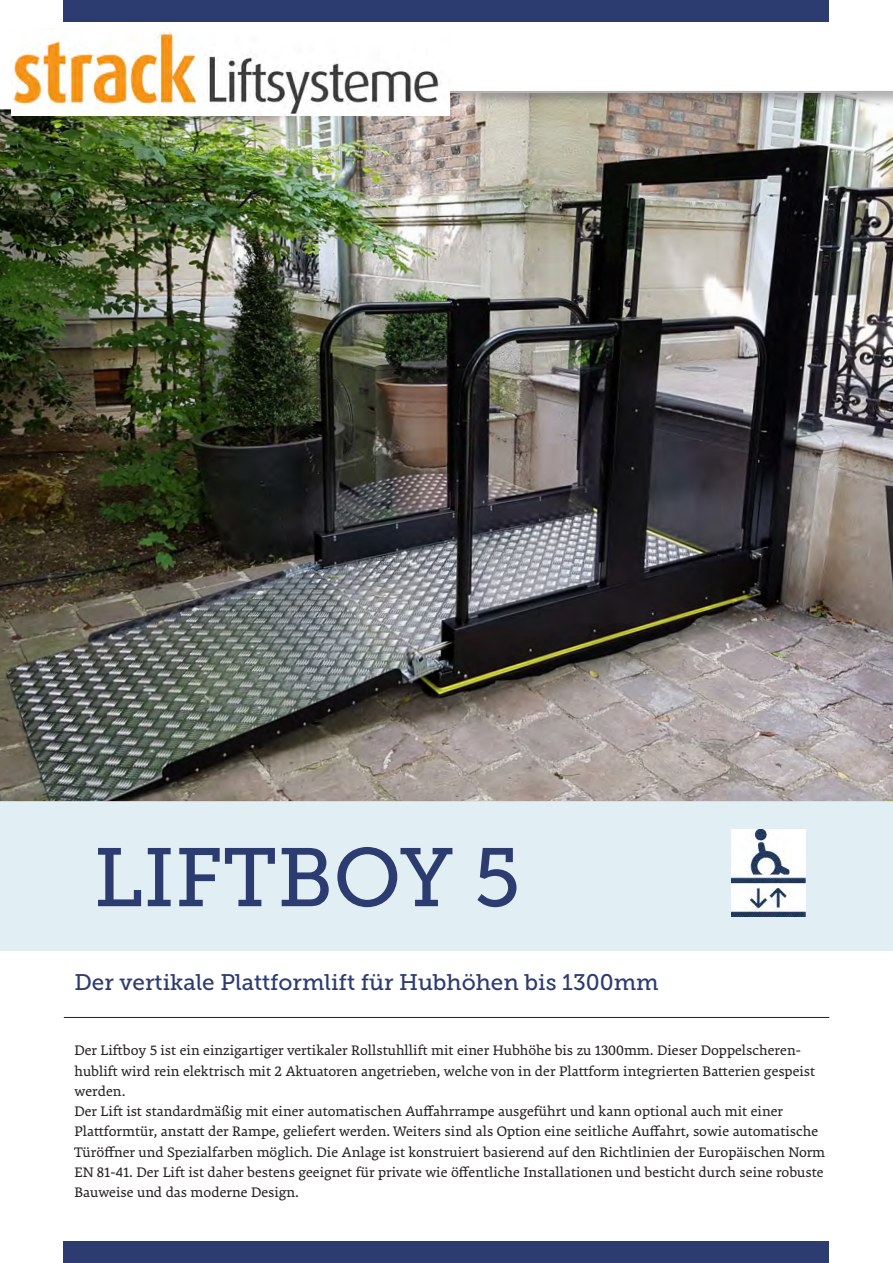
<style>
.page{position:relative;width:893px;height:1263px;background:#fff}
.page>*{position:absolute;margin:0;border:0;box-sizing:border-box;transform-origin:0 0}
.Headline_Produktname{font:82.5px "Museo Slab 500";color:#2d3c70}
.Intro{font:22.5px "Museo Slab 500";color:#2d3c70}
.Fließtext{font:15px/20.2px "Premiera";color:#231f20}
</style>
<div class="page">
<img style="left:0;top:127px;width:893px;height:674px">
<div style="left:0;top:801px;width:893px;height:149px;background:#dcecf3"></div>
<div style="left:64px;top:1242px;width:765px;height:21px;background:#2d3c70"></div>
<hr style="left:64px;top:1017px;width:765px;height:1px;background:#231f20">
<div style="left:64px;top:0;width:765px;height:21px;background:#2d3c70"></div>
<div style="left:0;top:45px;width:893px;height:82px;background:#231f20;opacity:.35"></div>
<svg style="left:0;top:45px;width:893px;height:64px"></svg>
<img style="left:7px;top:45px;width:285px;height:124px">
<img style="left:731px;top:830px;width:74px;height:86px">
<img style="left:12px;top:28px;width:438px;height:88px">
<p class="Headline_Produktname" style="left:94px;top:832px;width:428px">LIFTBOY 5</p>
<p class="Intro" style="left:74px;top:970px;width:586px">Der vertikale Plattformlift für Hubhöhen bis 1300mm</p>
<p class="Fließtext" style="left:74px;top:1040px;width:742px">Der Liftboy 5 ist ein einzigartiger vertikaler Rollstuhllift mit einer Hubhöhe bis zu 1300mm. Dieser Doppelscheren&shy;hublift wird rein elektrisch mit 2 Aktuatoren angetrieben, welche von in der Plattform integrierten Batterien gespeist werden.</p>
<p class="Fließtext" style="left:74px;top:1101px;width:752px">Der Lift ist standardmäßig mit einer automatischen Auffahrrampe ausgeführt und kann optional auch mit einer Plattformtür, anstatt der Rampe, geliefert werden. Weiters sind als Option eine seitliche Auffahrt, sowie automatische Türöffner und Spezialfarben möglich. Die Anlage ist konstruiert basierend auf den Richtlinien der Europäischen Norm EN 81-41. Der Lift ist daher bestens geeignet für private wie öffentliche Installationen und besticht durch seine robuste Bauweise und das moderne Design.</p>
</div>
